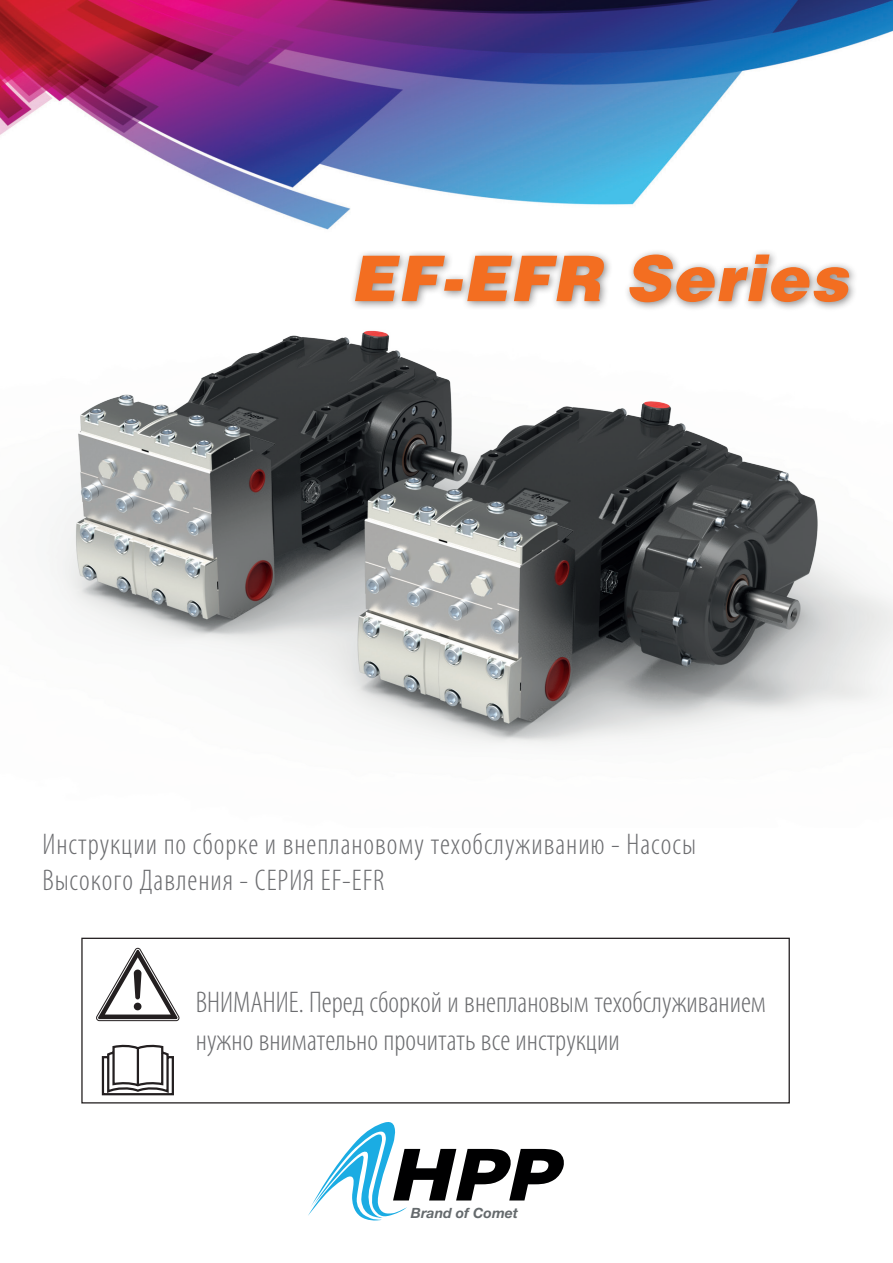
<style>
.page{position:relative;width:893px;height:1263px;background:#fff}
.page>*{position:absolute;margin:0;border:0;box-sizing:border-box;transform-origin:0 0}
.t1{font:italic 900 63px "Helvetica";letter-spacing:.02em;color:#f36e21}
.t2{font:300 condensed 30px/37.8px "Myriad Pro";color:#6c6d70}
.t3{font:300 condensed 30px/35.2px "Myriad Pro";letter-spacing:.03em;color:#6c6d70}
.t4{font:italic 700 14.1px "Helvetica Neue";color:#656a6d}
</style>
<div class="page">
<img style="left:51px;top:330px;width:842px;height:416px">
<img style="left:0;top:0;width:893px;height:230px">
<div style="left:349px;top:248px;width:509px;height:64px;background:#231f20;opacity:.55"></div>
<div style="left:81px;top:938px;width:709px;height:165px;border:1px solid #231f20"></div>
<svg style="left:308px;top:1122px;width:256px;height:99px"></svg>
<svg style="left:101px;top:1045px;width:73px;height:51px"></svg>
<svg style="left:96px;top:947px;width:84px;height:74px"></svg>
<h1 class="t1" style="left:350px;top:237px;width:500px">EF-EFR Series</h1>
<p class="t3" style="left:43px;top:826px;width:655px">Инструкции по сборке и внеплановому техобслуживанию - Насосы<br>Высокого Давления - СЕРИЯ EF-EFR</p>
<p class="t2" style="left:196px;top:983px;width:572px">ВНИМАНИЕ. Перед сборкой и внеплановым техобслуживанием нужно внимательно прочитать все инструкции</p>
<p class="t4" style="left:411px;top:1204px;width:109px">Brand of Comet</p>
</div>
